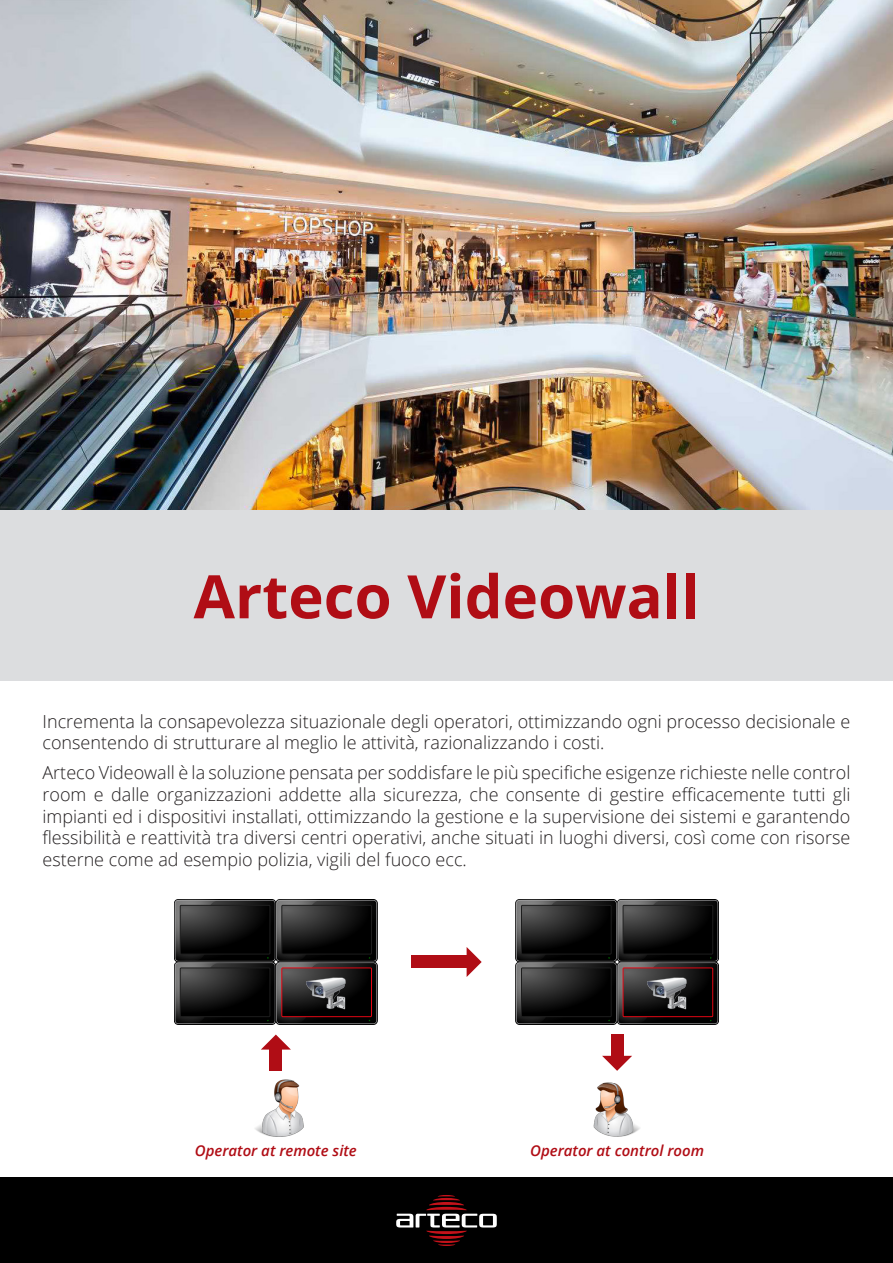
<style>
.page{position:relative;width:893px;height:1263px;background:#fff}
.page>*{position:absolute;margin:0;border:0;box-sizing:border-box;transform-origin:0 0}
.t1{font:700 60px "Open Sans";color:#b00d15}
.t2{font:300 18px/21.6px "Open Sans";color:#231f20}
.t3{font:italic 600 15px "Open Sans";color:#b00d15}
</style>
<div class="page">
<img style="left:0;top:0;width:893px;height:510px">
<div style="left:0;top:510px;width:893px;height:170px;background:#dcdddf"></div>
<div style="left:0;top:1178px;width:893px;height:85px;background:#000"></div>
<svg style="left:396px;top:1195px;width:101px;height:51px"></svg>
<div style="left:411px;top:955px;width:56px;height:13px;background:#b00d15"></div>
<svg style="left:467px;top:947px;width:15px;height:30px"></svg>
<div style="left:269px;top:1049px;width:13px;height:22px;background:#b00d15"></div>
<svg style="left:261px;top:1034px;width:30px;height:15px"></svg>
<div style="left:611px;top:1034px;width:12px;height:22px;background:#b00d15"></div>
<svg style="left:602px;top:1056px;width:30px;height:15px"></svg>
<img style="left:255px;top:1079px;width:49px;height:57px">
<img style="left:593px;top:1082px;width:47px;height:54px">
<svg style="left:174px;top:899px;width:202px;height:125px;background:#232121"></svg>
<svg style="left:516px;top:899px;width:202px;height:125px;background:#242121"></svg>
<img style="left:647px;top:973px;width:41px;height:41px">
<img style="left:306px;top:973px;width:41px;height:41px">
<p class="t1" style="left:194px;top:554px;width:507px">Arteco Videowall</p>
<p class="t2" style="left:43px;top:710px;width:809px">Incrementa la consapevolezza situazionale degli operatori, ottimizzando ogni processo decisionale e consentendo di strutturare al meglio le attività, razionalizzando i costi.</p>
<p class="t2" style="left:43px;top:762px;width:809px;text-align:justify">Arteco Videowall è la soluzione pensata per soddisfare le più specifiche esigenze richieste nelle control room e dalle organizzazioni addette alla sicurezza, che consente di gestire efficacemente tutti gli impianti ed i dispositivi installati, ottimizzando la gestione e la supervisione dei sistemi e garantendo flessibilità e reattività tra diversi centri operativi, anche situati in luoghi diversi, così come con risorse esterne come ad esempio polizia, vigili del fuoco ecc.</p>
<p class="t3" style="left:195px;top:1141px;width:163px">Operator at remote site</p>
<p class="t3" style="left:530px;top:1141px;width:175px">Operator at control room</p>
</div>
